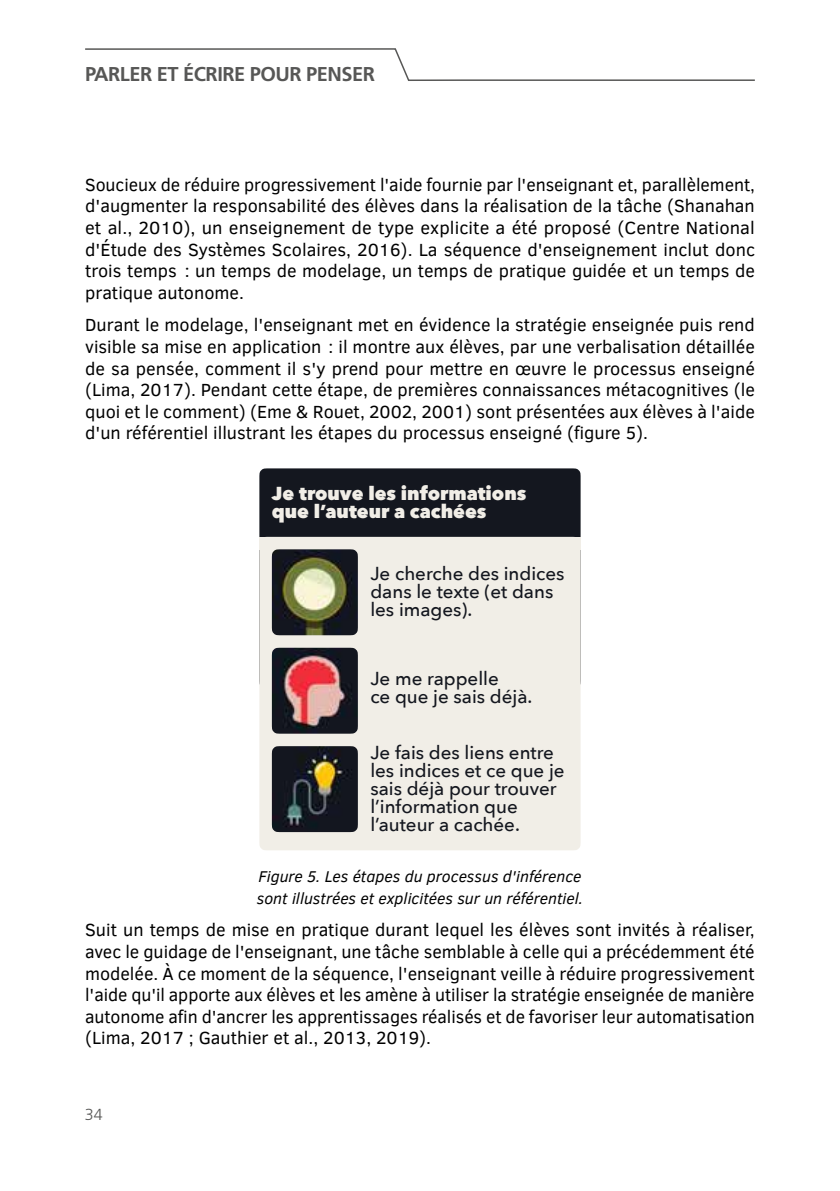
<style>
.page{position:relative;width:840px;height:1191px;background:#fff}
.page>*{position:absolute;margin:0;border:0;box-sizing:border-box;transform-origin:0 0}
.t1{font:700 20px "Frutiger LT Std";letter-spacing:-.025em;color:#575756}
.t2{font:500 18.8px/18px "Avenir Next";color:#14171f}
.t3{font:800 18.8px/18px "Avenir Next";color:#f1eee7}
.t4{font:18px/21.6px "Clear Sans";color:#000;text-align:justify}
.t5{font:italic 16px/21.6px "Clear Sans";color:#000}
.t6{font:300 16px "Frutiger LT Std";color:#575756}
</style>
<div class="page">
<div style="left:259px;top:468px;width:321px;height:69px;background:#14171f"></div>
<div style="left:259px;top:549px;width:321px;height:301px;background:#f1eee7"></div>
<div style="left:259px;top:537px;width:321px;height:12px;background:#f1eee7"></div>
<img style="left:272px;top:549px;width:85px;height:86px">
<img style="left:272px;top:648px;width:85px;height:85px">
<img style="left:272px;top:746px;width:85px;height:86px">
<svg style="left:85px;top:48px;width:670px;height:33px"></svg>
<p class="t1" style="left:85px;top:62px;width:291px">PARLER ET ÉCRIRE POUR PENSER</p>
<p class="t4" style="left:85px;top:174px;width:671px">Soucieux de réduire progressivement l'aide fournie par l'enseignant et, parallèlement, d'augmenter la responsabilité des élèves dans la réalisation de la tâche (Shanahan et al., 2010), un enseignement de type explicite a été proposé (Centre National d'Étude des Systèmes Scolaires, 2016). La séquence d'enseignement inclut donc trois temps : un temps de modelage, un temps de pratique guidée et un temps de pratique autonome.</p>
<p class="t4" style="left:85px;top:314px;width:671px">Durant le modelage, l'enseignant met en évidence la stratégie enseignée puis rend visible sa mise en application : il montre aux élèves, par une verbalisation détaillée de sa pensée, comment il s'y prend pour mettre en œuvre le processus enseigné (Lima, 2017). Pendant cette étape, de premières connaissances métacognitives (le quoi et le comment) (Eme &amp; Rouet, 2002, 2001) sont présentées aux élèves à l'aide d'un référentiel illustrant les étapes du processus enseigné (figure 5).</p>
<p class="t3" style="left:272px;top:484px;width:256px">Je trouve les informations que l’auteur a cachées</p>
<p class="t2" style="left:370px;top:564px;width:196px">Je cherche des indices dans le texte (et dans les images).</p>
<p class="t2" style="left:370px;top:669px;width:163px">Je me rappelle<br>ce que je sais déjà.</p>
<p class="t2" style="left:370px;top:743px;width:196px">Je fais des liens entre les indices et ce que je sais déjà pour trouver l’information que l’auteur a cachée.</p>
<p class="t5" style="left:257px;top:865px;width:327px">Figure 5. Les étapes du processus d'inférence sont illustrées et explicitées sur un référentiel.</p>
<p class="t4" style="left:85px;top:919px;width:671px">Suit un temps de mise en pratique durant lequel les élèves sont invités à réaliser, avec le guidage de l'enseignant, une tâche semblable à celle qui a précédemment été modelée. À ce moment de la séquence, l'enseignant veille à réduire progressivement l'aide qu'il apporte aux élèves et les amène à utiliser la stratégie enseignée de manière autonome afin d'ancrer les apprentissages réalisés et de favoriser leur automatisation (Lima, 2017 ; Gauthier et al., 2013, 2019).</p>
<p class="t6" style="left:85px;top:1105px;width:19px">34</p>
</div>
